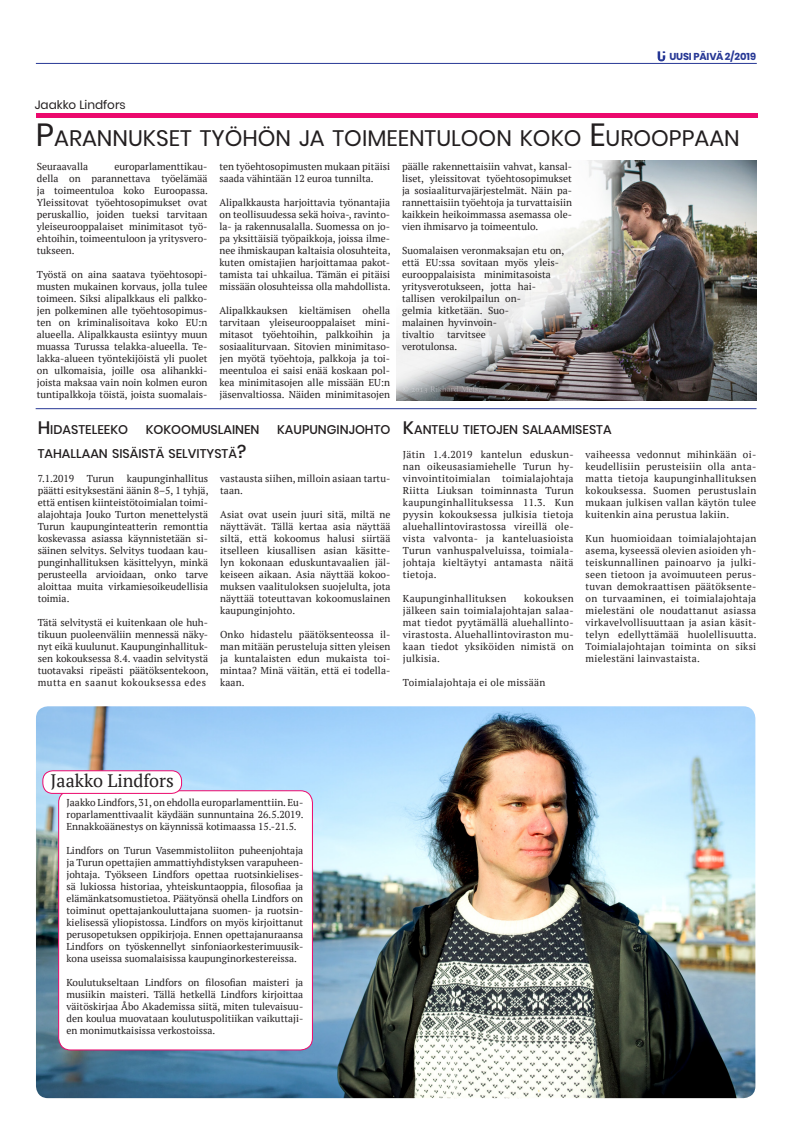
<style>
.page{position:relative;width:794px;height:1134px;background:#fff}
.page>*{position:absolute;margin:0;border:0;box-sizing:border-box;transform-origin:0 0}
.t1{font:22.4px "Poppins";color:#231f20}
.t2{font:18px "PT Serif";color:#231f20}
.t3{font:500 12.6px "Poppins";color:#231f20}
.t4{font:12px "Poppins";color:#231f20}
.t5{font:10px/12px "PT Serif";color:#231f20;text-align:justify}
.t6{font:10px "PT Serif";letter-spacing:.025em;color:#231f20}
.t7{font:700 10px "Poppins";letter-spacing:-.01em;color:#273895}
.s1{font-size:32px}
.s2{font-size:18px}
</style>
<div class="page">
<hr style="left:36px;top:63px;width:721px;height:1px;background:#273895">
<svg style="left:657px;top:51px;width:8px;height:10px"></svg>
<hr style="left:36px;top:114px;width:721px;height:4px;background:#ec096d">
<img style="left:36px;top:706px;width:719px;height:392px">
<div style="left:59px;top:791px;width:253px;height:259px;background:#fff;border-radius:12px"></div>
<div style="left:58px;top:790px;width:255px;height:260px;border:1px solid #ec096d;border-radius:12px"></div>
<div style="left:43px;top:771px;width:139px;height:22px;background:#fff;border-radius:10px"></div>
<div style="left:42px;top:770px;width:140px;height:24px;border:1px solid #ec096d;border-radius:10px"></div>
<hr style="left:36px;top:408px;width:720px;height:1px;background:#273895">
<img style="left:396px;top:161px;width:360px;height:239px">
<p class="t4" style="left:35px;top:98px;width:93px">Jaakko Lindfors</p>
<p class="t7" style="left:669px;top:51px;width:7px">UUSI</p>
<p class="t7" style="left:693px;top:51px;width:64px">PÄIVÄ 2/2019</p>
<h1 class="t1" style="left:36px;top:125px;width:702px"><span class="s1">P</span>ARANNUKSET TYÖHÖN JA TOIMEENTULOON KOKO <span class="s1">E</span>UROOPPAAN</h1>
<p class="t5" style="left:37px;top:160px;width:172px;text-indent:78px">europarlamenttikau&shy;della on parannettava työelämää ja toimeentuloa koko Euroopassa.<br>Yleissitovat työehtosopimukset ovat peruskallio, joiden tueksi tarvitaan yleiseurooppalaiset minimitasot työ&shy;ehtoihin, toimeentuloon ja yritysvero&shy;tukseen.</p>
<p class="t5" style="left:37px;top:268px;width:172px">Työstä on aina saatava työehtosopi&shy;musten mukainen korvaus, jolla tulee toimeen. Siksi alipalkkaus eli palkko&shy;jen polkeminen alle työehtosopimus&shy;ten on kriminalisoitava koko EU:n alueella. Alipalkkausta esiintyy muun muassa Turussa telakka-alueella. Te&shy;lakka-alueen työntekijöistä yli puolet on ulkomaisia, joille osa alihankki&shy;joista maksaa vain noin kolmen euron tuntipalkkoja töistä, joista suomalais-</p>
<p class="t5" style="left:37px;top:160px;width:53px">Seuraavalla</p>
<p class="t5" style="left:219px;top:160px;width:172px">ten työehtosopimusten mukaan pitäisi saada vähintään 12 euroa tunnilta.</p>
<p class="t5" style="left:219px;top:196px;width:172px">Alipalkkausta harjoittavia työnantajia on teollisuudessa sekä hoiva-, ravinto&shy;la- ja rakennusalalla. Suomessa on jo&shy;pa yksittäisiä työpaikkoja, joissa ilme&shy;nee ihmiskaupan kaltaisia olosuhteita, kuten omistajien harjoittamaa pakot&shy;tamista tai uhkailua. Tämän ei pitäisi missään olosuhteissa olla mahdollista.</p>
<p class="t5" style="left:219px;top:304px;width:172px">Alipalkkauksen kieltämisen ohella tarvitaan yleiseurooppalaiset mini&shy;mitasot työehtoihin, palkkoihin ja sosiaaliturvaan. Sitovien minimitaso&shy;jen myötä työehtoja, palkkoja ja toi&shy;meentuloa ei saisi enää koskaan pol&shy;kea minimitasojen alle missään EU:n jäsenvaltiossa. Näiden minimitasojen</p>
<p class="t3" style="left:38px;top:422px;width:92px"><span class="s2">H</span>IDASTELEEKO</p>
<p class="t3" style="left:146px;top:422px;width:115px">KOKOOMUSLAINEN</p>
<p class="t3" style="left:277px;top:422px;width:115px">KAUPUNGINJOHTO</p>
<p class="t3" style="left:38px;top:446px;width:210px">TAHALLAAN SISÄISTÄ SELVITYSTÄ<span class="s2">?</span></p>
<p class="t5" style="left:38px;top:472px;width:38px">7.1.2019</p>
<p class="t5" style="left:87px;top:472px;width:29px">Turun</p>
<p class="t5" style="left:38px;top:472px;width:172px;text-indent:89px">kaupunginhallitus päätti esityksestäni äänin 8–5, 1 tyhjä, että entisen kiinteistötoimialan toimi&shy;alajohtaja Jouko Turton menettelystä Turun kaupunginteatterin remonttia koskevassa asiassa käynnistetään si&shy;säinen selvitys. Selvitys tuodaan kau&shy;punginhallituksen käsittelyyn, minkä perusteella arvioidaan, onko tarve aloittaa muita virkamiesoikeudellisia toimia.</p>
<p class="t5" style="left:38px;top:616px;width:172px">Tätä selvitystä ei kuitenkaan ole huh&shy;tikuun puoleenväliin mennessä näky&shy;nyt eikä kuulunut. Kaupunginhallituk&shy;sen kokouksessa 8.4. vaadin selvitystä tuotavaksi ripeästi päätöksentekoon, mutta en saanut kokouksessa edes</p>
<p class="t5" style="left:220px;top:472px;width:172px">vastausta siihen, milloin asiaan tartu&shy;taan.</p>
<p class="t5" style="left:220px;top:508px;width:172px">Asiat ovat usein juuri sitä, miltä ne näyttävät. Tällä kertaa asia näyttää siltä, että kokoomus halusi siirtää itselleen kiusallisen asian käsitte&shy;lyn kokonaan eduskuntavaalien jäl&shy;keiseen aikaan. Asia näyttää kokoo&shy;muksen vaalituloksen suojelulta, jota näyttää toteuttavan kokoomuslainen kaupunginjohto.</p>
<p class="t5" style="left:220px;top:628px;width:172px">Onko hidastelu päätöksenteossa il&shy;man mitään perusteluja sitten yleisen ja kuntalaisten edun mukaista toi&shy;mintaa? Minä väitän, että ei todella&shy;kaan.</p>
<p class="t5" style="left:402px;top:160px;width:171px">päälle rakennettaisiin vahvat, kansal&shy;liset, yleissitovat työehtosopimukset ja sosiaaliturvajärjestelmät. Näin pa&shy;rannettaisiin työehtoja ja turvattaisiin kaikkein heikoimmassa asemassa ole&shy;vien ihmisarvo ja toimeentulo.</p>
<p class="t5" style="left:402px;top:244px;width:164px;text-align:left">Suomalaisen veronmaksajan etu on, että EU:ssa sovitaan myös yleis&shy;eurooppalaisista minimitasoista yritysverotukseen, jotta hai&shy;tallisen verokilpailun on-<br>gelmia kitketään. Suo-<br>malainen hyvinvoin-<br>tivaltio</p>
<p class="t5" style="left:402px;top:328px;width:85px;text-indent:45px">tarvitsee verotulonsa.</p>
<p class="t3" style="left:403px;top:422px;width:210px"><span class="s2">K</span>ANTELU TIETOJEN SALAAMISESTA</p>
<p class="t5" style="left:403px;top:448px;width:172px">Jätin 1.4.2019 kantelun eduskun&shy;nan oikeusasiamiehelle Turun hy&shy;vinvointitoimialan toimialajohtaja Riitta Liuksan toiminnasta Turun kaupunginhallituksessa 11.3. Kun pyysin kokouksessa julkisia tietoja aluehallintovirastossa vireillä ole&shy;vista valvonta- ja kanteluasioista Turun vanhuspalveluissa, toimiala&shy;johtaja kieltäytyi antamasta näitä tietoja.</p>
<p class="t6" style="left:403px;top:592px;width:105px">Kaupunginhallituksen</p>
<p class="t5" style="left:585px;top:448px;width:172px">vaiheessa vedonnut mihinkään oi&shy;keudellisiin perusteisiin olla anta&shy;matta tietoja kaupunginhallituksen kokouksessa. Suomen perustuslain mukaan julkisen vallan käytön tulee kuitenkin aina perustua lakiin.</p>
<p class="t5" style="left:585px;top:532px;width:172px">Kun huomioidaan toimialajohtajan asema, kyseessä olevien asioiden yh&shy;teiskunnallinen painoarvo ja julki&shy;seen tietoon ja avoimuuteen perus&shy;tuvan demokraattisen päätöksente&shy;on turvaaminen, ei toimialajohtaja mielestäni ole noudattanut asiassa virkavelvollisuuttaan ja asian käsit&shy;telyn edellyttämää huolellisuutta.<br>Toimialajohtajan toiminta on siksi mielestäni lainvastaista.</p>
<p class="t5" style="left:403px;top:592px;width:172px;text-indent:121px">kokouksen jälkeen sain toimialajohtajan salaa&shy;mat tiedot pyytämällä aluehallinto&shy;virastosta. Aluehallintoviraston mu&shy;kaan tiedot yksiköiden nimistä on julkisia.</p>
<p class="t6" style="left:403px;top:676px;width:144px">Toimialajohtaja ei ole missään</p>
<h2 class="t2" style="left:50px;top:769px;width:125px">Jaakko Lindfors</h2>
<p class="t5" style="left:66px;top:796px;width:239px">Jaakko Lindfors, 31, on ehdolla europarlamenttiin. Eu&shy;roparlamenttivaalit käydään sunnuntaina 26.5.2019.<br>Ennakkoäänestys on käynnissä kotimaassa 15.-21.5.</p>
<p class="t5" style="left:66px;top:844px;width:238px">Lindfors on Turun Vasemmistoliiton puheenjohtaja ja Turun opettajien ammattiyhdistyksen varapuheen&shy;johtaja. Työkseen Lindfors opettaa ruotsinkielises&shy;sä lukiossa historiaa, yhteiskuntaoppia, filosofiaa ja elämänkatsomustietoa. Päätyönsä ohella Lindfors on toiminut opettajankouluttajana suomen- ja ruotsin&shy;kielisessä yliopistossa. Lindfors on myös kirjoittanut perusopetuksen oppikirjoja. Ennen opettajanuraansa Lindfors on työskennellyt sinfoniaorkesterimuusik&shy;kona useissa suomalaisissa kaupunginorkestereissa.</p>
<p class="t5" style="left:66px;top:976px;width:238px">Koulutukseltaan Lindfors on filosofian maisteri ja musiikin maisteri. Tällä hetkellä Lindfors kirjoittaa väitöskirjaa Åbo Akademissa siitä, miten tulevaisuu&shy;den koulua muovataan koulutuspolitiikan vaikuttaji&shy;en monimutkaisissa verkostoissa.</p>
</div>
